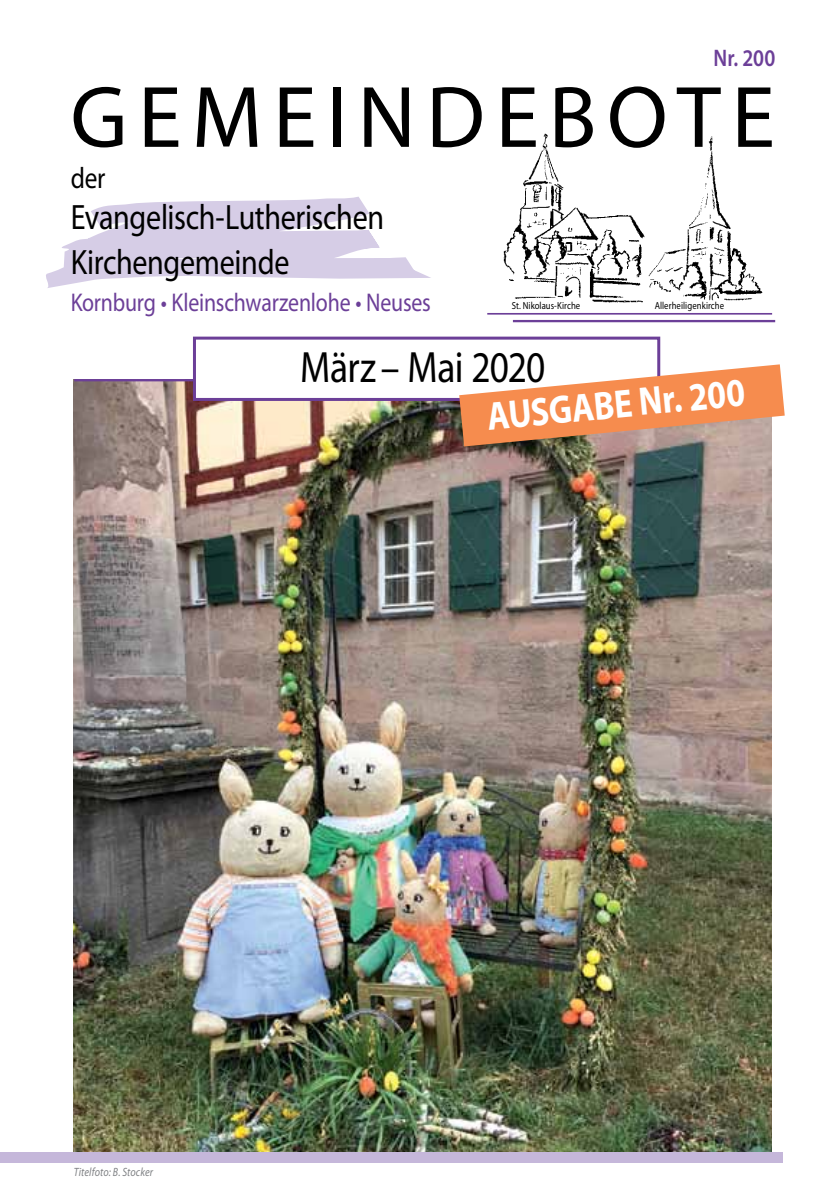
<style>
.page{position:relative;width:840px;height:1191px;background:#fff}
.page>*{position:absolute;margin:0;border:0;box-sizing:border-box;transform-origin:0 0}
.t1{font:88px "Myriad Pro";letter-spacing:.12em;color:#000}
.t2{font:44px "Myriad Pro";letter-spacing:-.015em;color:#000;scale:.85 1}
.t3{font:700 40px "Myriad Pro";color:#fff;scale:.85 1}
.t4{font:35.4px/45px "Myriad Pro";letter-spacing:-.01em;color:#000;scale:.85 1}
.t5{font:29.8px "Myriad Pro";color:#000;scale:.85 1}
.t6{font:25.8px "Myriad Pro";letter-spacing:-.01em;color:#6c3f98;scale:.85 1}
.t7{font:600 24px "Myriad Pro";color:#6c3f98;scale:.85 1}
.t8{font:italic 12px "Myriad Pro";letter-spacing:.01em;color:#808285;scale:.85 1}
.t9{font:10.2px "Myriad Pro";letter-spacing:.005em;color:#000;scale:.85 1}
</style>
<div class="page">
<img style="left:74px;top:381px;width:697px;height:771px">
<hr style="left:74px;top:379px;width:697px;height:2px;background:#6c3f98">
<svg style="left:46px;top:197px;width:385px;height:91px"></svg>
<div style="left:193px;top:336px;width:467px;height:65px;background:#fff;border:3px solid #6c3f98"></div>
<img style="left:665px;top:136px;width:98px;height:165px">
<img style="left:503px;top:133px;width:162px;height:170px">
<hr style="left:487px;top:313px;width:284px;height:2px;background:#6c3f98">
<hr style="left:512px;top:320px;width:262px;height:2px;background:#6c3f98">
<div style="left:643px;top:299px;width:58px;height:10px;background:#fff"></div>
<div style="left:0;top:1152px;width:781px;height:10px;background:#c5b7da"></div>
<svg style="left:459px;top:364px;width:325px;height:82px"></svg>
<p class="t7" style="left:713px;top:43px;width:74px">Nr. 200</p>
<h1 class="t1" style="left:70px;top:63px;width:705px">GEMEINDEBOTE</h1>
<p class="t5" style="left:71px;top:159px;width:42px">der</p>
<p class="t4" style="left:71px;top:194px;width:370px">Evangelisch-Lutherischen<br>Kirchengemeinde</p>
<p class="t6" style="left:71px;top:287px;width:425px">Kornburg • Kleinschwarzenlohe • Neuses</p>
<p class="t2" style="left:300px;top:340px;width:289px">März– Mai 2020</p>
<p class="t9" style="left:511px;top:300px;width:82px">St. Nikolaus-Kirche</p>
<p class="t9" style="left:654px;top:300px;width:83px">Allerheiligenkirche</p>
<p class="t3" style="left:484px;top:392px;width:306px;rotate:-6deg">Ausgabe Nr. 200</p>
<p class="t8" style="left:74px;top:1164px;width:95px">Titelfoto: B. Stocker</p>
</div>
